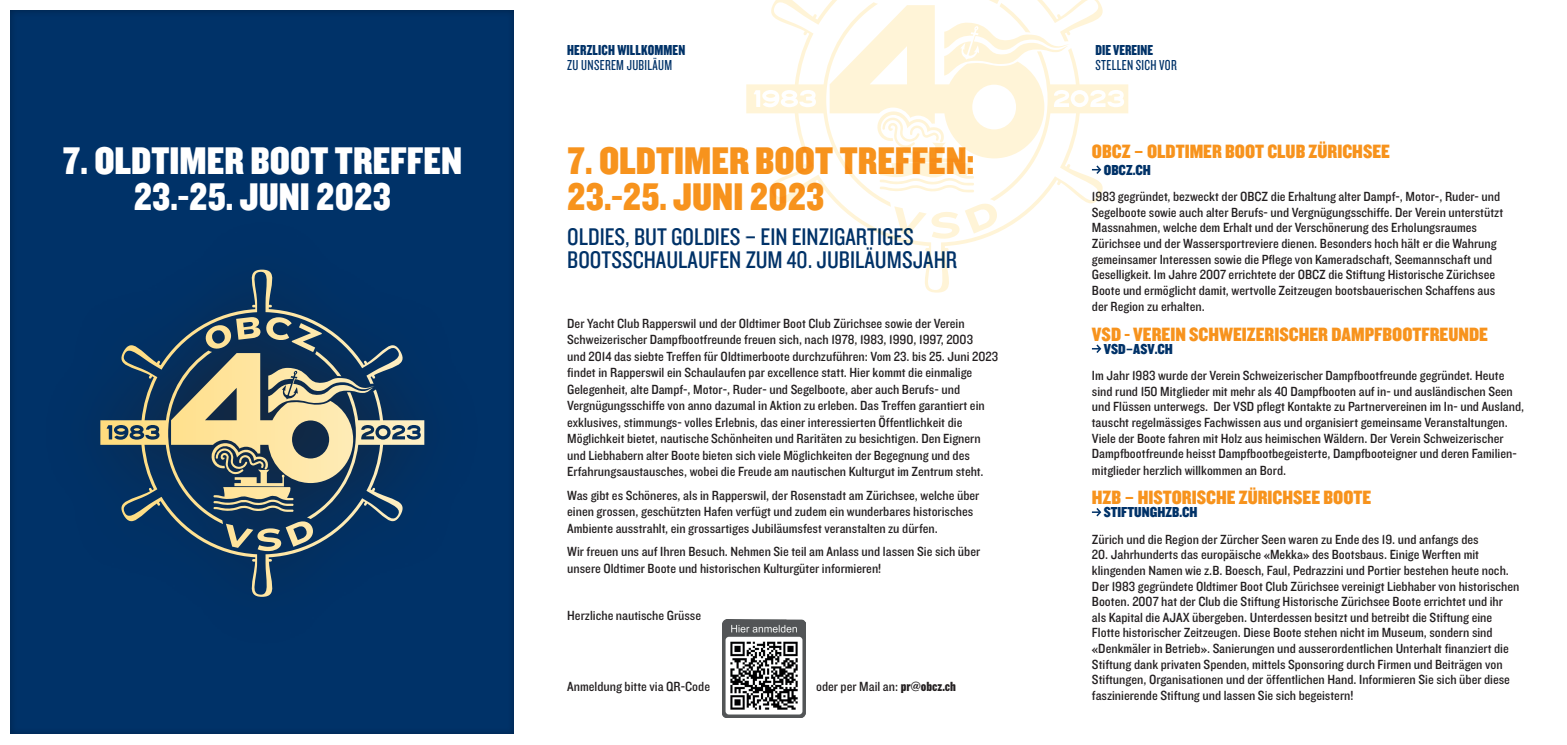
<style>
.page{position:relative;width:1567px;height:745px;background:#fff}
.page>*{position:absolute;margin:0;border:0;box-sizing:border-box;transform-origin:0 0}
.t1{font:40px/36.2px "Knockout HTF70";color:#f7931d}
.t2{font:40px/36.2px "Knockout HTF70";color:#fff;text-align:center}
.t3{font:25px/23.8px "Knockout HTF29";color:#003268}
.t4{font:20px "Knockout HTF70";color:#f7931d}
.t5{font:15px "Knockout HTF28";letter-spacing:.02em;color:#003268}
.t6{font:15px "Knockout HTF70";color:#003268}
.t7{font:15px "Knockout HTF69";letter-spacing:.01em;color:#003268}
.t8{font:13.75px/15.8px "Knockout HTF30 Junior Welterwt";color:#231f20}
.s1{font-family:"Knockout HTF70"}
</style>
<div class="page">
<svg style="left:1091px;top:344px;width:10px;height:9px"></svg>
<svg style="left:1091px;top:508px;width:10px;height:8px"></svg>
<svg style="left:746px;top:0;width:382px;height:292px"></svg>
<svg style="left:894px;top:203px;width:103px;height:36px"></svg>
<svg style="left:829px;top:0;width:242px;height:192px"></svg>
<img style="left:722px;top:619px;width:83px;height:97px">
<div style="left:11px;top:9px;width:505px;height:725px;background:#003268"></div>
<svg style="left:100px;top:271px;width:324px;height:325px"></svg>
<svg style="left:226px;top:521px;width:87px;height:30px"></svg>
<svg style="left:171px;top:317px;width:204px;height:194px"></svg>
<h1 class="t2" style="left:63px;top:144px;width:401px">7. OLDTIMER BOOT TREFFEN<br>23.-25. JUNI 2023</h1>
<p class="t7" style="left:567px;top:42px;width:119px">HERZLICH WILLKOMMEN</p>
<p class="t5" style="left:567px;top:57px;width:106px">ZU UNSEREM JUBILÄUM</p>
<h1 class="t1" style="left:567px;top:144px;width:408px">7. OLDTIMER BOOT TREFFEN:<br>23.-25. JUNI 2023</h1>
<h2 class="t3" style="left:567px;top:225px;width:391px">OLDIES, BUT GOLDIES – EIN EINZIGARTIGES<br>BOOTSSCHAULAUFEN ZUM 40. JUBILÄUMSJAHR</h2>
<p class="t8" style="left:567px;top:315px;width:432px;line-height:16.5px">Der Yacht Club Rapperswil und der Oldtimer Boot Club Zürichsee sowie der Verein Schweizerischer Dampfbootfreunde freuen sich, nach 1978, 1983, 1990, 1997, 2003<br>und 2014 das siebte Treffen für Oldtimerboote durchzuführen: Vom 23. bis 25. Juni 2023 findet in Rapperswil ein Schaulaufen par excellence statt. Hier kommt die einmalige Gelegenheit, alte Dampf-, Motor-, Ruder- und Segelboote, aber auch Berufs- und Vergnügungsschiffe von anno dazumal in Aktion zu erleben. Das Treffen garantiert ein exklusives, stimmungs- volles Erlebnis, das einer interessierten Öffentlichkeit die Möglichkeit bietet, nautische Schönheiten und Raritäten zu besichtigen. Den Eignern und Liebhabern alter Boote bieten sich viele Möglichkeiten der Begegnung und des Erfahrungsaustausches, wobei die Freude am nautischen Kulturgut im Zentrum steht.</p>
<p class="t8" style="left:567px;top:487px;width:414px;line-height:16.5px">Was gibt es Schöneres, als in Rapperswil, der Rosenstadt am Zürichsee, welche über einen grossen, geschützten Hafen verfügt und zudem ein wunderbares historisches<br>Ambiente ausstrahlt, ein grossartiges Jubiläumsfest veranstalten zu dürfen.</p>
<p class="t8" style="left:567px;top:543px;width:414px;line-height:16.5px">Wir freuen uns auf Ihren Besuch. Nehmen Sie teil am Anlass und lassen Sie sich über unsere Oldtimer Boote und historischen Kulturgüter informieren!</p>
<p class="t8" style="left:567px;top:608px;width:135px">Herzliche nautische Grüsse</p>
<p class="t8" style="left:567px;top:678px;width:144px">Anmeldung bitte via QR-Code</p>
<p class="t8" style="left:816px;top:678px;width:141px">oder per Mail an: <span class="s1">pr@obcz.ch</span></p>
<p class="t7" style="left:1095px;top:42px;width:59px">DIE VEREINE</p>
<p class="t5" style="left:1095px;top:57px;width:83px">STELLEN SICH VOR</p>
<h3 class="t4" style="left:1091px;top:141px;width:299px">OBCZ – OLDTIMER BOOT CLUB ZÜRICHSEE</h3>
<p class="t6" style="left:1103px;top:162px;width:49px">OBCZ.CH</p>
<p class="t8" style="left:1091px;top:189px;width:413px">1983 gegründet, bezweckt der OBCZ die Erhaltung alter Dampf-, Motor-, Ruder- und Segelboote sowie auch alter Berufs- und Vergnügungsschiffe. Der Verein unterstützt Massnahmen, welche dem Erhalt und der Verschönerung des Erholungsraumes Zürichsee und der Wassersportreviere dienen. Besonders hoch hält er die Wahrung gemeinsamer Interessen sowie die Pflege von Kameradschaft, Seemannschaft und Geselligkeit. Im Jahre 2007 errichtete der OBCZ die Stiftung Historische Zürichsee Boote und ermöglicht damit, wertvolle Zeitzeugen bootsbauerischen Schaffens aus der Region zu erhalten.</p>
<h3 class="t4" style="left:1091px;top:323px;width:397px">VSD - VEREIN SCHWEIZERISCHER DAMPFBOOTFREUNDE</h3>
<p class="t6" style="left:1103px;top:341px;width:71px">VSD–ASV.CH</p>
<p class="t8" style="left:1091px;top:368px;width:434px">Im Jahr 1983 wurde der Verein Schweizerischer Dampfbootfreunde gegründet. Heute sind rund 150 Mitglieder mit mehr als 40 Dampfbooten auf in- und ausländischen Seen und Flüssen unterwegs. Der VSD pflegt Kontakte zu Partnervereinen im In- und Ausland, tauscht regelmässiges Fachwissen aus und organisiert gemeinsame Veranstaltungen.<br>Viele der Boote fahren mit Holz aus heimischen Wäldern. Der Verein Schweizerischer Dampfbootfreunde heisst Dampfbootbegeisterte, Dampfbooteigner und deren Familien&shy;mitglieder herzlich willkommen an Bord.</p>
<h3 class="t4" style="left:1091px;top:486px;width:281px">HZB – HISTORISCHE ZÜRICHSEE BOOTE</h3>
<p class="t6" style="left:1103px;top:504px;width:95px">STIFTUNGHZB.CH</p>
<p class="t8" style="left:1091px;top:531px;width:388px">Zürich und die Region der Zürcher Seen waren zu Ende des 19. und anfangs des</p>
<p class="t8" style="left:1091px;top:547px;width:429px">20. Jahrhunderts das europäische «Mekka» des Bootsbaus. Einige Werften mit klingenden Namen wie z.B. Boesch, Faul, Pedrazzini und Portier bestehen heute noch.<br>Der 1983 gegründete Oldtimer Boot Club Zürichsee vereinigt Liebhaber von historischen Booten. 2007 hat der Club die Stiftung Historische Zürichsee Boote errichtet und ihr als Kapital die AJAX übergeben. Unterdessen besitzt und betreibt die Stiftung eine Flotte historischer Zeitzeugen. Diese Boote stehen nicht im Museum, sondern sind «Denkmäler in Betrieb». Sanierungen und ausserordentlichen Unterhalt finanziert die Stiftung dank privaten Spenden, mittels Sponsoring durch Firmen und Beiträgen von Stiftungen, Organisationen und der öffentlichen Hand. Informieren Sie sich über diese faszinierende Stiftung und lassen Sie sich begeistern!</p>
</div>
